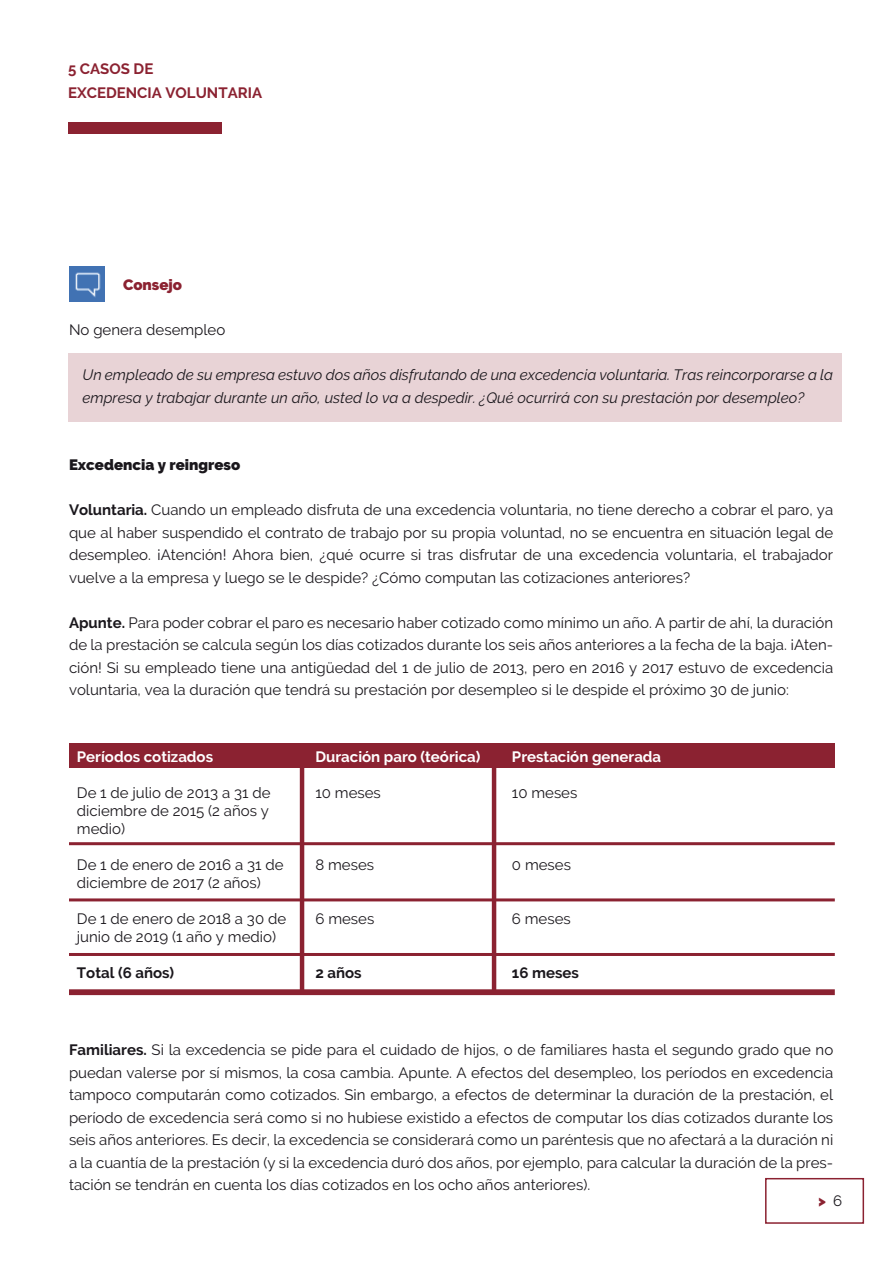
<style>
.page{position:relative;width:893px;height:1263px;background:#fff}
.page>*{position:absolute;margin:0;border:0;box-sizing:border-box;transform-origin:0 0}
.t1{font:15px/22.5px "Raleway";color:#1a171c;text-align:justify}
.t2{font:italic 15px/22.5px "Raleway";color:#1a171c}
.t3{font:700 15px "Raleway";color:#fff}
.t4{font:700 15px/24px "Raleway";color:#8b2231}
.t5{font:700 15px "Raleway";color:#1a171c}
.t6{font:900 15px "Raleway";color:#1a171c}
.t7{font:900 15px "Raleway";color:#8b2231}
.s1{font-weight:700}
.s2{font-weight:400;color:#1a171c}
</style>
<div class="page">
<div style="left:68px;top:353px;width:773px;height:69px;background:#e8d3d6"></div>
<div style="left:765px;top:1178px;width:99px;height:46px;border:2px solid #8b2231"></div>
<div style="left:68px;top:122px;width:154px;height:12px;background:#8b2231"></div>
<hr style="left:300px;top:756px;width:4px;height:236px;background:#8b2231">
<hr style="left:492px;top:756px;width:4px;height:236px;background:#8b2231">
<hr style="left:69px;top:842px;width:766px;height:3px;background:#8b2231">
<hr style="left:69px;top:898px;width:766px;height:3px;background:#8b2231">
<hr style="left:69px;top:953px;width:766px;height:3px;background:#8b2231">
<div style="left:69px;top:989px;width:766px;height:6px;background:#8b2231"></div>
<div style="left:69px;top:743px;width:765px;height:25px;background:#8b2231"></div>
<img style="left:69px;top:267px;width:35px;height:34px">
<p class="t4" style="left:68px;top:57px;width:196px">5 CASOS DE<br>EXCEDENCIA VOLUNTARIA</p>
<p class="t7" style="left:123px;top:276px;width:61px">Consejo</p>
<p class="t1" style="left:69px;top:319px;width:158px">No genera desempleo</p>
<p class="t2" style="left:83px;top:364px;width:752px">Un empleado de su empresa estuvo dos años disfrutando de una excedencia voluntaria. Tras reincorporarse a la empresa y trabajar durante un año, usted lo va a despedir. ¿Qué ocurrirá con su prestación por desempleo?</p>
<p class="t6" style="left:69px;top:456px;width:173px">Excedencia y reingreso</p>
<p class="t1" style="left:69px;top:499px;width:766px"><span class="s1">Voluntaria.</span> Cuando un empleado disfruta de una excedencia voluntaria, no tiene derecho a cobrar el paro, ya que al haber suspendido el contrato de trabajo por su propia voluntad, no se encuentra en situación legal de desempleo. ¡Atención! Ahora bien, ¿qué ocurre si tras disfrutar de una excedencia voluntaria, el trabajador vuelve a la empresa y luego se le despide? ¿Cómo computan las cotizaciones anteriores?</p>
<p class="t1" style="left:69px;top:611px;width:766px"><span class="s1">Apunte.</span> Para poder cobrar el paro es necesario haber cotizado como mínimo un año. A partir de ahí, la duración de la prestación se calcula según los días cotizados durante los seis años anteriores a la fecha de la baja. ¡Aten&shy;ción! Si su empleado tiene una antigüedad del 1 de julio de 2013, pero en 2016 y 2017 estuvo de excedencia voluntaria, vea la duración que tendrá su prestación por desempleo si le despide el próximo 30 de junio:</p>
<p class="t3" style="left:77px;top:748px;width:138px">Períodos cotizados</p>
<p class="t1" style="left:77px;top:783px;width:195px;line-height:18px">De 1 de julio de 2013 a 31 de diciembre de 2015 (2 años y medio)</p>
<p class="t1" style="left:77px;top:855px;width:208px;line-height:18px">De 1 de enero de 2016 a 31 de diciembre de 2017 (2 años)</p>
<p class="t1" style="left:77px;top:909px;width:211px;line-height:18px">De 1 de enero de 2018 a 30 de junio de 2019 (1 año y medio)</p>
<p class="t5" style="left:77px;top:964px;width:99px">Total (6 años)</p>
<p class="t3" style="left:315px;top:748px;width:166px">Duración paro (teórica)</p>
<p class="t1" style="left:315px;top:781px;width:67px">10 meses</p>
<p class="t1" style="left:315px;top:853px;width:60px">8 meses</p>
<p class="t1" style="left:315px;top:907px;width:60px">6 meses</p>
<p class="t5" style="left:315px;top:964px;width:48px">2 años</p>
<p class="t3" style="left:512px;top:748px;width:151px">Prestación generada</p>
<p class="t1" style="left:512px;top:781px;width:67px">10 meses</p>
<p class="t1" style="left:512px;top:853px;width:61px">0 meses</p>
<p class="t1" style="left:512px;top:907px;width:60px">6 meses</p>
<p class="t5" style="left:512px;top:964px;width:68px">16 meses</p>
<p class="t1" style="left:69px;top:1039px;width:766px"><span class="s1">Familiares.</span> Si la excedencia se pide para el cuidado de hijos, o de familiares hasta el segundo grado que no puedan valerse por sí mismos, la cosa cambia. Apunte. A efectos del desempleo, los períodos en excedencia tampoco computarán como cotizados. Sin embargo, a efectos de determinar la duración de la prestación, el período de excedencia será como si no hubiese existido a efectos de computar los días cotizados durante los seis años anteriores. Es decir, la excedencia se considerará como un paréntesis que no afectará a la duración ni a la cuantía de la prestación (y si la excedencia duró dos años, por ejemplo, para calcular la duración de la pres&shy;tación se tendrán en cuenta los días cotizados en los ocho años anteriores).</p>
<p class="t7" style="left:818px;top:1192px;width:26px">&gt; <span class="s2">6</span></p>
</div>
